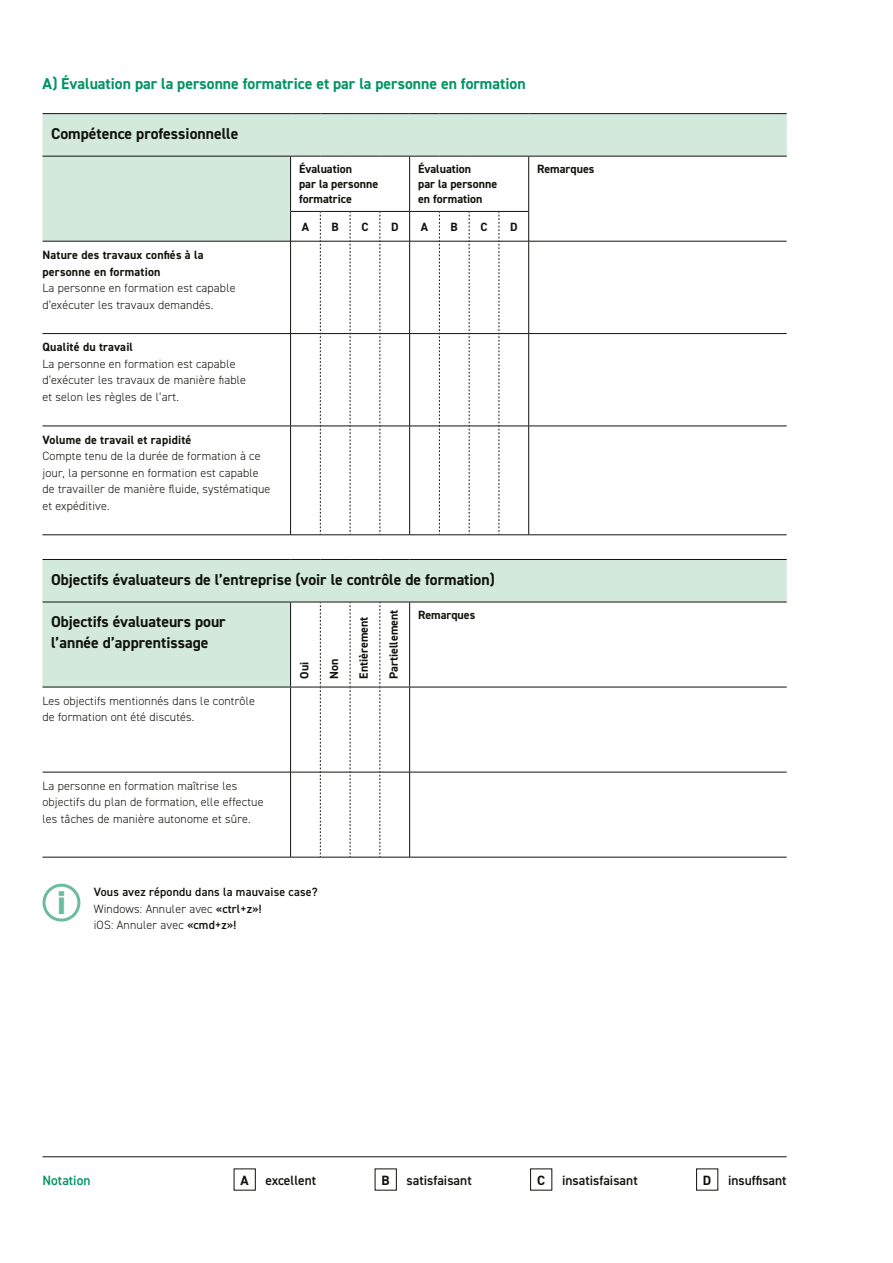
<style>
.page{position:relative;width:893px;height:1263px;background:#fff}
.page>*{position:absolute;margin:0;border:0;box-sizing:border-box;transform-origin:0 0}
.t1{font:800 33px "DIN2014";color:#6bbc9b}
.t2{font:700 15.75px/21px "DIN2014";color:#12120d}
.t3{font:700 15.75px "DIN2014";color:#009461}
.t4{font:600 13.5px "DIN2014";color:#12120d}
.t5{font:600 13.5px "DIN2014";color:#009461}
.t6{font:300 12px/16.5px "DIN2014";letter-spacing:.015em;color:#12120d}
.t7{font:700 12px/15px "DIN2014";color:#12120d}
.t8{font:600 12px/16.5px "DIN2014";letter-spacing:.015em;color:#12120d}
.s1{font-weight:300}
.s2{font-weight:700}
</style>
<div class="page">
<hr style="left:43px;top:1156px;width:744px;height:1px;background:#12120d">
<div style="left:43px;top:114px;width:744px;height:42px;background:#d2e9db"></div>
<svg style="left:43px;top:157px;width:744px;height:377px"></svg>
<svg style="left:351px;top:242px;width:148px;height:292px"></svg>
<hr style="left:43px;top:113px;width:248px;height:1px;background:#12120d">
<svg style="left:291px;top:113px;width:29px;height:1px"></svg>
<hr style="left:320px;top:113px;width:30px;height:1px;background:#12120d">
<hr style="left:350px;top:113px;width:30px;height:1px;background:#12120d">
<hr style="left:380px;top:113px;width:30px;height:1px;background:#12120d">
<svg style="left:410px;top:113px;width:29px;height:1px"></svg>
<hr style="left:439px;top:113px;width:30px;height:1px;background:#12120d">
<hr style="left:469px;top:113px;width:30px;height:1px;background:#12120d">
<hr style="left:499px;top:113px;width:30px;height:1px;background:#12120d">
<hr style="left:529px;top:113px;width:258px;height:1px;background:#12120d">
<hr style="left:43px;top:156px;width:248px;height:1px;background:#12120d">
<svg style="left:291px;top:156px;width:29px;height:1px"></svg>
<hr style="left:320px;top:156px;width:30px;height:1px;background:#12120d">
<hr style="left:350px;top:156px;width:30px;height:1px;background:#12120d">
<hr style="left:380px;top:156px;width:30px;height:1px;background:#12120d">
<svg style="left:410px;top:156px;width:29px;height:1px"></svg>
<hr style="left:439px;top:156px;width:30px;height:1px;background:#12120d">
<hr style="left:469px;top:156px;width:30px;height:1px;background:#12120d">
<hr style="left:499px;top:156px;width:30px;height:1px;background:#12120d">
<hr style="left:529px;top:156px;width:258px;height:1px;background:#12120d">
<hr style="left:350px;top:241px;width:30px;height:1px;background:#12120d">
<hr style="left:469px;top:241px;width:30px;height:1px;background:#12120d">
<hr style="left:43px;top:241px;width:247px;height:1px;background:#12120d">
<hr style="left:529px;top:241px;width:258px;height:1px;background:#12120d">
<hr style="left:43px;top:333px;width:248px;height:1px;background:#12120d">
<hr style="left:350px;top:333px;width:30px;height:1px;background:#12120d">
<hr style="left:469px;top:333px;width:30px;height:1px;background:#12120d">
<hr style="left:499px;top:333px;width:30px;height:1px;background:#12120d">
<hr style="left:529px;top:333px;width:258px;height:1px;background:#12120d">
<hr style="left:43px;top:426px;width:248px;height:1px;background:#12120d">
<hr style="left:350px;top:426px;width:30px;height:1px;background:#12120d">
<hr style="left:469px;top:426px;width:30px;height:1px;background:#12120d">
<hr style="left:529px;top:426px;width:258px;height:1px;background:#12120d">
<hr style="left:43px;top:534px;width:248px;height:1px;background:#12120d">
<hr style="left:350px;top:534px;width:30px;height:1px;background:#12120d">
<hr style="left:469px;top:534px;width:30px;height:1px;background:#12120d">
<hr style="left:529px;top:534px;width:258px;height:1px;background:#12120d">
<svg style="left:291px;top:211px;width:60px;height:324px"></svg>
<hr style="left:320px;top:211px;width:30px;height:1px;background:#12120d">
<hr style="left:350px;top:211px;width:30px;height:1px;background:#12120d">
<svg style="left:380px;top:211px;width:90px;height:324px"></svg>
<hr style="left:439px;top:211px;width:30px;height:1px;background:#12120d">
<hr style="left:469px;top:211px;width:30px;height:1px;background:#12120d">
<svg style="left:499px;top:211px;width:29px;height:324px"></svg>
<hr style="left:290px;top:157px;width:1px;height:54px;background:#12120d">
<hr style="left:290px;top:211px;width:1px;height:30px;background:#12120d">
<hr style="left:290px;top:241px;width:1px;height:92px;background:#12120d">
<hr style="left:290px;top:334px;width:1px;height:92px;background:#12120d">
<hr style="left:290px;top:426px;width:1px;height:109px;background:#12120d">
<hr style="left:409px;top:211px;width:1px;height:30px;background:#12120d">
<hr style="left:409px;top:241px;width:1px;height:92px;background:#12120d">
<hr style="left:409px;top:334px;width:1px;height:92px;background:#12120d">
<hr style="left:409px;top:426px;width:1px;height:109px;background:#12120d">
<hr style="left:528px;top:211px;width:1px;height:30px;background:#12120d">
<hr style="left:528px;top:241px;width:1px;height:92px;background:#12120d">
<hr style="left:528px;top:334px;width:1px;height:92px;background:#12120d">
<hr style="left:528px;top:426px;width:1px;height:109px;background:#12120d">
<hr style="left:528px;top:157px;width:1px;height:54px;background:#12120d">
<hr style="left:409px;top:157px;width:1px;height:54px;background:#12120d">
<div style="left:43px;top:560px;width:744px;height:41px;background:#d2e9db"></div>
<svg style="left:43px;top:602px;width:744px;height:255px"></svg>
<hr style="left:43px;top:559px;width:248px;height:1px;background:#12120d">
<svg style="left:291px;top:559px;width:29px;height:1px"></svg>
<hr style="left:320px;top:559px;width:30px;height:1px;background:#12120d">
<hr style="left:350px;top:559px;width:30px;height:1px;background:#12120d">
<hr style="left:380px;top:559px;width:30px;height:1px;background:#12120d">
<hr style="left:410px;top:559px;width:377px;height:1px;background:#12120d">
<hr style="left:43px;top:601px;width:248px;height:1px;background:#12120d">
<hr style="left:410px;top:601px;width:377px;height:1px;background:#12120d">
<hr style="left:410px;top:687px;width:377px;height:1px;background:#12120d">
<hr style="left:43px;top:687px;width:248px;height:1px;background:#12120d">
<hr style="left:43px;top:772px;width:248px;height:1px;background:#12120d">
<hr style="left:410px;top:772px;width:377px;height:1px;background:#12120d">
<hr style="left:43px;top:857px;width:248px;height:1px;background:#12120d">
<hr style="left:410px;top:857px;width:377px;height:1px;background:#12120d">
<hr style="left:290px;top:687px;width:1px;height:85px;background:#12120d">
<hr style="left:290px;top:772px;width:1px;height:85px;background:#12120d">
<svg style="left:291px;top:601px;width:119px;height:257px"></svg>
<hr style="left:320px;top:687px;width:30px;height:1px;background:#12120d">
<hr style="left:350px;top:687px;width:30px;height:1px;background:#12120d">
<hr style="left:380px;top:687px;width:30px;height:1px;background:#12120d">
<hr style="left:290px;top:602px;width:1px;height:85px;background:#12120d">
<div style="left:43px;top:884px;width:37px;height:37px;border:3px solid #6bbc9b;border-radius:50%"></div>
<h2 class="t3" style="left:43px;top:73px;width:485px">A) Évaluation par la personne formatrice et par la personne en formation</h2>
<h2 class="t2" style="left:51px;top:123px;width:189px">Compétence professionnelle</h2>
<p class="t7" style="left:299px;top:162px;width:81px">Évaluation<br>par la personne formatrice</p>
<p class="t7" style="left:418px;top:162px;width:81px">Évaluation<br>par la personne en formation</p>
<p class="t7" style="left:537px;top:161px;width:59px">Remarques</p>
<p class="t7" style="left:302px;top:219px;width:9px">A</p>
<p class="t7" style="left:332px;top:219px;width:9px">B</p>
<p class="t7" style="left:361px;top:219px;width:9px">C</p>
<p class="t7" style="left:391px;top:219px;width:9px">D</p>
<p class="t7" style="left:421px;top:219px;width:9px">A</p>
<p class="t7" style="left:451px;top:219px;width:9px">B</p>
<p class="t7" style="left:480px;top:219px;width:9px">C</p>
<p class="t7" style="left:510px;top:219px;width:9px">D</p>
<p class="t7" style="left:43px;top:246px;width:163px;line-height:16.5px">Nature des travaux confiés à la personne en formation</p>
<p class="t6" style="left:43px;top:280px;width:195px">La personne en formation est capable d’exécuter les travaux demandés.</p>
<p class="t7" style="left:43px;top:340px;width:92px">Qualité du travail</p>
<p class="t6" style="left:43px;top:356px;width:205px">La personne en formation est capable d’exécuter les travaux de manière fiable et selon les règles de l’art.</p>
<p class="t7" style="left:43px;top:432px;width:150px">Volume de travail et rapidité</p>
<p class="t6" style="left:43px;top:448px;width:229px">Compte tenu de la durée de formation à ce jour, la personne en formation est capable de travailler de manière fluide, systématique et expéditive.</p>
<h2 class="t2" style="left:51px;top:568px;width:445px">Objectifs évaluateurs de l’entreprise (voir le contrôle de formation)</h2>
<h2 class="t2" style="left:51px;top:611px;width:176px">Objectifs évaluateurs pour l’année d’apprentissage</h2>
<p class="t7" style="left:297px;top:678px;width:18px;rotate:-90deg">Oui</p>
<p class="t7" style="left:326px;top:678px;width:22px;rotate:-90deg">Non</p>
<p class="t7" style="left:356px;top:678px;width:63px;rotate:-90deg">Entièrement</p>
<p class="t7" style="left:386px;top:678px;width:70px;rotate:-90deg">Partiellement</p>
<p class="t7" style="left:418px;top:607px;width:59px">Remarques</p>
<p class="t6" style="left:43px;top:692px;width:214px">Les objectifs mentionnés dans le contrôle de formation ont été discutés.</p>
<p class="t6" style="left:43px;top:778px;width:223px">La personne en formation maîtrise les objectifs du plan de formation, elle effectue les tâches de manière autonome et sûre.</p>
<h1 class="t1" style="left:57px;top:881px;width:10px">i</h1>
<p class="t8" style="left:94px;top:884px;width:225px">Vous avez répondu dans la mauvaise case?<br><span class="s1">Windows: Annuler avec</span> «ctrl+z»!<br><span class="s1">iOS: Annuler avec</span> «cmd+z»!</p>
<p class="t5" style="left:43px;top:1171px;width:49px">Notation</p>
<p class="t4" style="left:241px;top:1171px;width:77px"><span class="s2">A</span> excellent</p>
<p class="t4" style="left:382px;top:1171px;width:92px"><span class="s2">B</span> satisfaisant</p>
<p class="t4" style="left:537px;top:1171px;width:102px"><span class="s2">C</span> insatisfaisant</p>
<p class="t4" style="left:703px;top:1171px;width:85px"><span class="s2">D</span> insuffisant</p>
</div>
